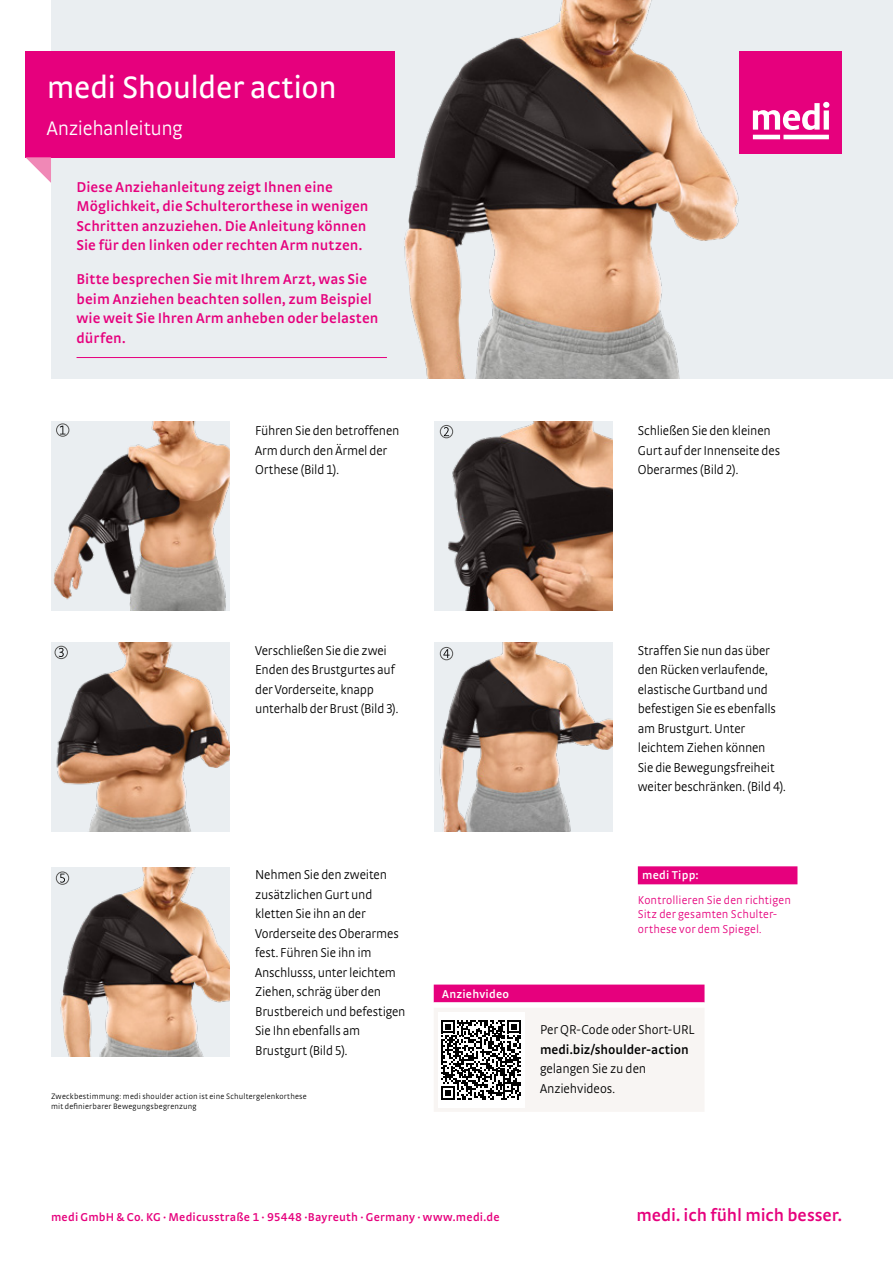
<style>
.page{position:relative;width:893px;height:1263px;background:#fff}
.page>*{position:absolute;margin:0;border:0;box-sizing:border-box;transform-origin:0 0}
.t1{font:32.7px "medi Strada Pro";letter-spacing:-.015em;color:#fff}
.t2{font:300 20.7px "medi Strada Pro";letter-spacing:-.015em;color:#fff}
.t3{font:600 18px "medi Strada Pro";letter-spacing:-.005em;color:#e6007d}
.t4{font:600 15px/19.5px "medi Strada Pro";letter-spacing:.005em;color:#e6007d}
.t5{font:300 13.5px/19.5px "medi Strada Pro";letter-spacing:-.015em;color:#000}
.t6{font:600 13.5px "medi Strada Pro";letter-spacing:-.005em;color:#000}
.t7{font:300 12px/14.7px "medi Strada Pro";letter-spacing:.01em;color:#e6007d}
.t8{font:600 12px "medi Strada Pro";letter-spacing:.015em;color:#e6007d}
.t9{font:600 12px "medi Strada Pro";letter-spacing:.015em;color:#fff}
.t10{font:300 8.25px/9.8px "medi Strada Pro";letter-spacing:.02em;color:#000}
</style>
<div class="page">
<div style="left:51px;top:0;width:842px;height:378px;background:#eaeef1"></div>
<img style="left:370px;top:0;width:427px;height:378px">
<div style="left:740px;top:51px;width:102px;height:102px;background:#e6007d"></div>
<svg style="left:753px;top:102px;width:76px;height:37px"></svg>
<div style="left:26px;top:51px;width:369px;height:106px;background:#e6007d"></div>
<svg style="left:26px;top:157px;width:25px;height:26px"></svg>
<hr style="left:77px;top:357px;width:310px;height:1px;background:#e6007d">
<svg style="left:434px;top:984px;width:270px;height:128px"></svg>
<img style="left:51px;top:421px;width:179px;height:189px">
<img style="left:51px;top:642px;width:179px;height:189px">
<img style="left:51px;top:867px;width:179px;height:189px">
<img style="left:434px;top:421px;width:178px;height:189px">
<img style="left:434px;top:642px;width:178px;height:189px">
<div style="left:638px;top:866px;width:159px;height:18px;background:#e6007d"></div>
<svg style="left:60px;top:426px;width:6px;height:8px"></svg>
<div style="left:56px;top:424px;width:13px;height:12px;border:1px solid #575756;border-radius:50%"></div>
<svg style="left:444px;top:427px;width:5px;height:9px"></svg>
<div style="left:440px;top:425px;width:13px;height:13px;border:1px solid #575756;border-radius:50%"></div>
<svg style="left:443px;top:649px;width:7px;height:9px"></svg>
<div style="left:440px;top:647px;width:13px;height:13px;border:1px solid #575756;border-radius:50%"></div>
<svg style="left:59px;top:648px;width:5px;height:9px"></svg>
<div style="left:55px;top:646px;width:13px;height:13px;border:1px solid #575756;border-radius:50%"></div>
<div style="left:56px;top:872px;width:13px;height:12px;border:1px solid #575756;border-radius:50%"></div>
<svg style="left:60px;top:874px;width:5px;height:9px"></svg>
<h1 class="t1" style="left:47px;top:67px;width:292px">medi Shoulder action</h1>
<h2 class="t2" style="left:47px;top:116px;width:138px">Anziehanleitung</h2>
<p class="t4" style="left:77px;top:176px;width:293px">Diese Anziehanleitung zeigt Ihnen eine Möglichkeit, die Schulterorthese in wenigen Schritten anzuziehen. Die Anleitung können Sie für den linken oder rechten Arm nutzen.</p>
<p class="t4" style="left:77px;top:269px;width:303px">Bitte besprechen Sie mit Ihrem Arzt, was Sie beim Anziehen beachten sollen, zum Beispiel wie weit Sie Ihren Arm anheben oder belasten dürfen.</p>
<p class="t5" style="left:255px;top:421px;width:146px">Führen Sie den betroffenen<br>Arm durch den Ärmel der<br>Orthese (Bild 1).</p>
<p class="t5" style="left:638px;top:421px;width:144px">Schließen Sie den kleinen<br>Gurt auf der Innenseite des<br>Oberarmes (Bild 2).</p>
<p class="t5" style="left:255px;top:640px;width:145px">Verschließen Sie die zwei<br>Enden des Brustgurtes auf der Vorderseite, knapp unterhalb der Brust (Bild 3).</p>
<p class="t5" style="left:255px;top:865px;width:152px">Nehmen Sie den zweiten zusätzlichen Gurt und kletten Sie ihn an der<br>Vorderseite des Oberarmes fest. Führen Sie ihn im<br>Anschlusss, unter leichtem<br>Ziehen, schräg über den<br>Brustbereich und befestigen<br>Sie Ihn ebenfalls am<br>Brustgurt (Bild 5).</p>
<p class="t10" style="left:51px;top:1091px;width:257px">Zweckbestimmung: medi shoulder action ist eine Schultergelenkorthese mit definierbarer Bewegungsbegrenzung</p>
<p class="t9" style="left:442px;top:986px;width:68px">Anziehvideo</p>
<p class="t5" style="left:638px;top:640px;width:149px">Straffen Sie nun das über den Rücken verlaufende, elastische Gurtband und befestigen Sie es ebenfalls am Brustgurt. Unter leichtem Ziehen können<br>Sie die Bewegungsfreiheit weiter beschränken. (Bild 4).</p>
<p class="t9" style="left:642px;top:867px;width:58px">medi Tipp:</p>
<p class="t7" style="left:638px;top:892px;width:155px">Kontrollieren Sie den richtigen<br>Sitz der gesamten Schulter&shy;orthese vor dem Spiegel.</p>
<p class="t5" style="left:540px;top:1019px;width:156px">Per QR-Code oder Short-URL</p>
<p class="t6" style="left:540px;top:1040px;width:150px">medi.biz/shoulder-action</p>
<p class="t5" style="left:540px;top:1059px;width:108px">gelangen Sie zu den<br>Anziehvideos.</p>
<p class="t8" style="left:51px;top:1209px;width:450px">medi GmbH &amp; Co. KG · Medicusstraße 1 · 95448 ·Bayreuth · Germany · www.medi.de</p>
<h3 class="t3" style="left:636px;top:1203px;width:207px">medi. ich fühl mich besser.</h3>
</div>
